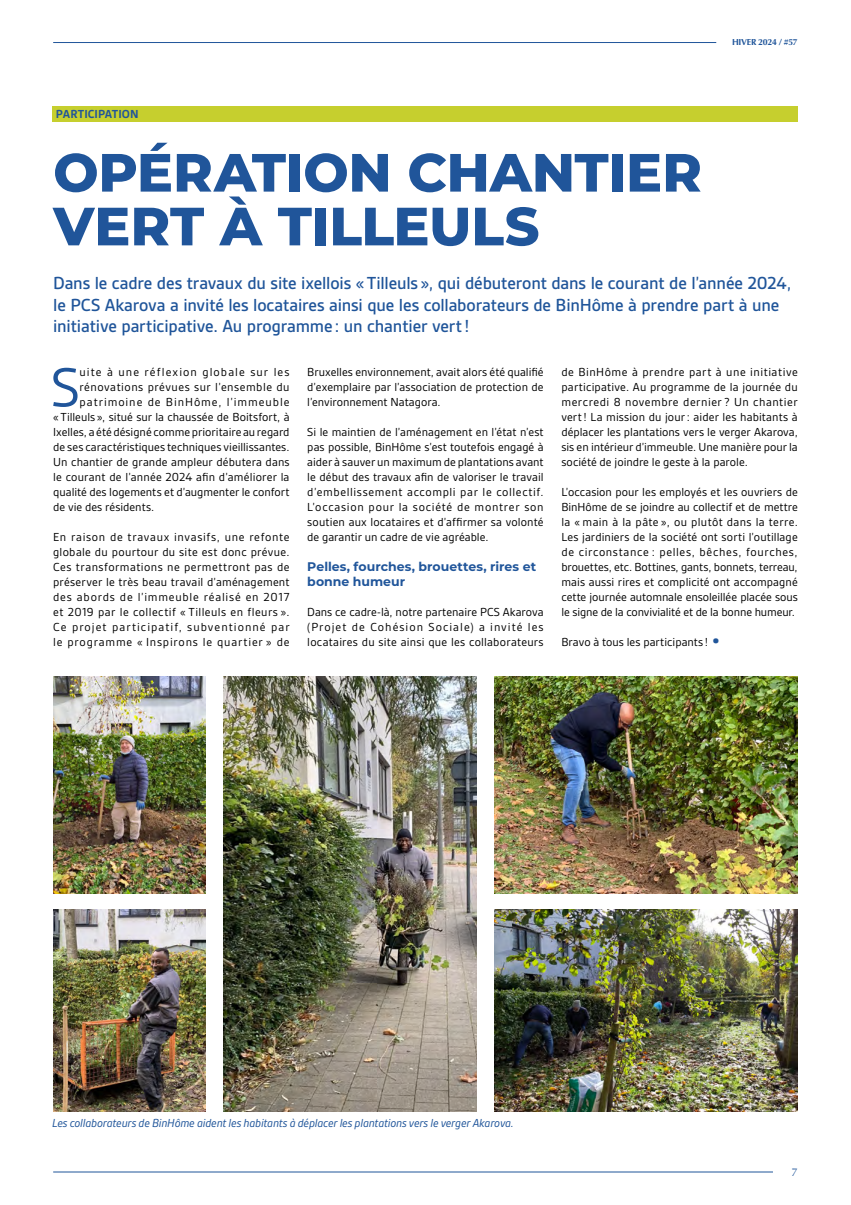
<style>
.page{position:relative;width:851px;height:1205px;background:#fff}
.page>*{position:absolute;margin:0;border:0;box-sizing:border-box;transform-origin:0 0}
.Body{font:59.12px "Gesta";color:#20559a}
.t1{font:800 53.75px/53.8px "Montserrat";letter-spacing:-.005em;color:#20559a}
.Chapeau_Article{font:500 18.75px/21.2px "Gesta";letter-spacing:-.01em;color:#20559a}
.Body-2{font:12.5px/15px "Gesta";letter-spacing:.005em;color:#000;text-align:justify}
.Légende{font:italic 12.5px "Gesta";letter-spacing:-.02em;color:#20559a}
.Titre_body{font:700 12.5px/15px "Montserrat";color:#20559a}
.Body-3{font:12.5px "Gesta";letter-spacing:.04em;color:#000}
.Body-4{font:12.5px "Gesta";letter-spacing:.085em;color:#000}
.Body-5{font:12.5px "Gesta";letter-spacing:.075em;color:#000}
.Tetière{font:700 12.5px "Gesta";letter-spacing:.005em;color:#20559a}
.t2{font:11.25px "Optima";color:#20559a}
.t3{font:700 8.75px "Optima";letter-spacing:-.03em;color:#20559a}
.s1{font-size:25px;color:#20559a}
</style>
<div class="page">
<hr style="left:53px;top:42px;width:663px;height:1px;background:#20559a">
<hr style="left:53px;top:1171px;width:719px;height:1px;background:#20559a">
<div style="left:52px;top:106px;width:745px;height:15px;background:#c6cf2e"></div>
<img style="left:494px;top:909px;width:303px;height:202px">
<img style="left:53px;top:676px;width:152px;height:218px">
<img style="left:53px;top:909px;width:152px;height:202px">
<img style="left:223px;top:676px;width:253px;height:435px">
<img style="left:494px;top:676px;width:303px;height:218px">
<p class="Tetière" style="left:56px;top:107px;width:84px">PARTICIPATION</p>
<h2 class="t1" style="left:53px;top:143px;width:650px">OPÉRATION CHANTIER<br>VERT À TILLEULS</h2>
<p class="t3" style="left:732px;top:37px;width:67px">HIVER 2024 / #57</p>
<p class="Chapeau_Article" style="left:53px;top:273px;width:739px">Dans le cadre des travaux du site ixellois «Tilleuls », qui débuteront dans le courant de l’année 2024, le PCS Akarova a invité les locataires ainsi que les collaborateurs de BinHôme à prendre part à une initiative participative. Au programme : un chantier vert!</p>
<p class="Body" style="left:51px;top:354px;width:30px">S</p>
<p class="Body-4" style="left:79px;top:365px;width:211px">uite à une réflexion globale sur les</p>
<p class="Body-2" style="left:307px;top:365px;width:238px">Bruxelles environnement, avait alors été qualifié d’exemplaire par l’association de protection de l’environnement Natagora.</p>
<p class="Body-2" style="left:307px;top:425px;width:238px">Si le maintien de l’aménagement en l’état n’est pas possible, BinHôme s’est toutefois engagé à aider à sauver un maximum de plantations avant le début des travaux afin de valoriser le travail d’embellissement accompli par le collectif.<br>L’occasion pour la société de montrer son soutien aux locataires et d’affirmer sa volonté de garantir un cadre de vie agréable.</p>
<p class="Titre_body" style="left:307px;top:559px;width:230px">Pelles, fourches, brouettes, rires et bonne humeur</p>
<p class="Body-2" style="left:307px;top:605px;width:238px">Dans ce cadre-là, notre partenaire PCS Akarova (Projet de Cohésion Sociale) a invité les locataires du site ainsi que les collaborateurs</p>
<p class="Body-2" style="left:561px;top:365px;width:238px">de BinHôme à prendre part à une initiative participative. Au programme de la journée du mercredi 8 novembre dernier ? Un chantier vert! La mission du jour: aider les habitants à déplacer les plantations vers le verger Akarova, sis en intérieur d’immeuble. Une manière pour la société de joindre le geste à la parole.</p>
<p class="Body-2" style="left:561px;top:485px;width:238px">L’occasion pour les employés et les ouvriers de BinHôme de se joindre au collectif et de mettre la « main à la pâte », ou plutôt dans la terre.<br>Les jardiniers de la société ont sorti l’outillage de circonstance : pelles, bêches, fourches, brouettes, etc. Bottines, gants, bonnets, terreau, mais aussi rires et complicité ont accompagné cette journée automnale ensoleillée placée sous le signe de la convivialité et de la bonne humeur.</p>
<p class="Body-2" style="left:561px;top:635px;width:161px">Bravo à tous les participants ! <span class="s1">•</span></p>
<p class="Body-3" style="left:79px;top:380px;width:211px">rénovations prévues sur l’ensemble du</p>
<p class="Body-5" style="left:79px;top:395px;width:211px">patrimoine de BinHôme, l’immeuble</p>
<p class="Body-2" style="left:53px;top:410px;width:238px">«Tilleuls », situé sur la chaussée de Boitsfort, à</p>
<p class="Body-2" style="left:53px;top:425px;width:238px">Ixelles, a été désigné comme prioritaire au regard</p>
<p class="Body-2" style="left:53px;top:440px;width:238px">de ses caractéristiques techniques vieillissantes.</p>
<p class="Body-2" style="left:53px;top:455px;width:238px">Un chantier de grande ampleur débutera dans</p>
<p class="Body-2" style="left:53px;top:470px;width:238px">le courant de l’année 2024 afin d’améliorer la</p>
<p class="Body-2" style="left:53px;top:485px;width:238px">qualité des logements et d’augmenter le confort</p>
<p class="Body-2" style="left:53px;top:500px;width:103px">de vie des résidents.</p>
<p class="Body-2" style="left:53px;top:530px;width:238px">En raison de travaux invasifs, une refonte globale du pourtour du site est donc prévue.<br>Ces transformations ne permettront pas de préserver le très beau travail d’aménagement des abords de l’immeuble réalisé en 2017 et 2019 par le collectif « Tilleuls en fleurs ».<br>Ce projet participatif, subventionné par le programme « Inspirons le quartier » de</p>
<p class="Légende" style="left:52px;top:1116px;width:463px">Les collaborateurs de BinHôme aident les habitants à déplacer les plantations vers le verger Akarova.</p>
<p class="t2" style="left:791px;top:1166px;width:8px">7</p>
</div>
